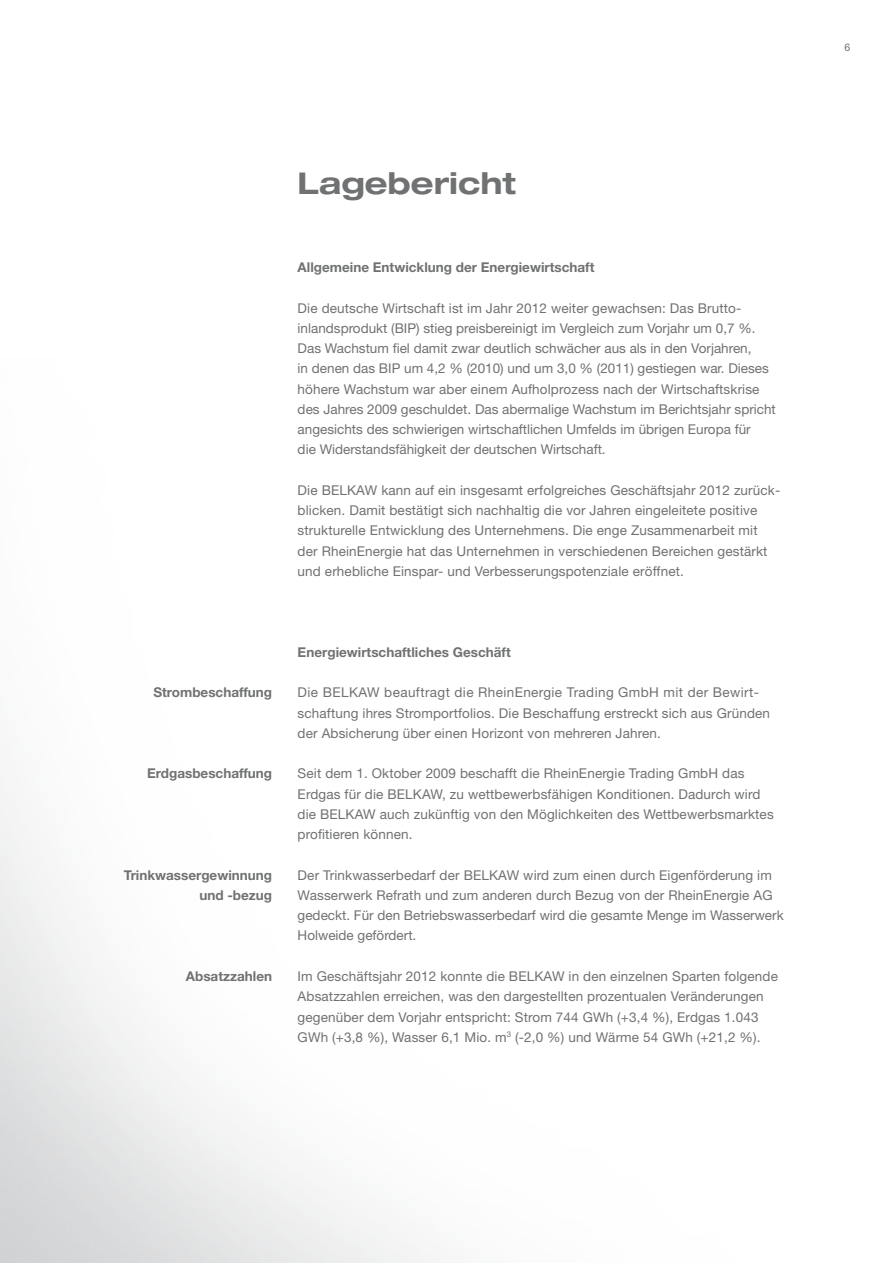
<style>
.page{position:relative;width:893px;height:1263px;background:#fff}
.page>*{position:absolute;margin:0;border:0;box-sizing:border-box;transform-origin:0 0}
.t1{font:700 expanded 30px "Helvetica Neue";color:#707172}
.t2{font:13.5px/20.2px "Helvetica Neue";letter-spacing:.01em;color:#707172}
.t3{font:700 13.5px/20.2px "Helvetica Neue";color:#707172;text-align:right}
.t4{font:10.5px "Helvetica Neue";color:#707172}
</style>
<div class="page">
<h1 class="t1" style="left:298px;top:164px;width:220px">Lagebericht</h1>
<p class="t3" style="left:298px;top:257px;width:298px">Allgemeine Entwicklung der Energiewirtschaft</p>
<p class="t2" style="left:298px;top:298px;width:480px">Die deutsche Wirtschaft ist im Jahr 2012 weiter gewachsen: Das Brutto&shy;inlandsprodukt (BIP) stieg preisbereinigt im Vergleich zum Vorjahr um 0,7 %.<br>Das Wachstum fiel damit zwar deutlich schwächer aus als in den Vorjahren,<br>in denen das BIP um 4,2 % (2010) und um 3,0 % (2011) gestiegen war. Dieses höhere Wachstum war aber einem Aufholprozess nach der Wirtschaftskrise des Jahres 2009 geschuldet. Das abermalige Wachstum im Berichtsjahr spricht angesichts des schwierigen wirtschaftlichen Umfelds im übrigen Europa für<br>die Widerstandsfähigkeit der deutschen Wirtschaft.</p>
<p class="t2" style="left:298px;top:480px;width:484px">Die BELKAW kann auf ein insgesamt erfolgreiches Geschäftsjahr 2012 zurück&shy;blicken. Damit bestätigt sich nachhaltig die vor Jahren eingeleitete positive strukturelle Entwicklung des Unternehmens. Die enge Zusammenarbeit mit der RheinEnergie hat das Unternehmen in verschiedenen Bereichen gestärkt und erhebliche Einspar- und Verbesserungspotenziale eröffnet.</p>
<p class="t3" style="left:153px;top:682px;width:120px">Strombeschaffung</p>
<p class="t3" style="left:147px;top:763px;width:127px">Erdgasbeschaffung</p>
<p class="t3" style="left:124px;top:864px;width:150px">Trinkwassergewinnung und -bezug</p>
<p class="t3" style="left:186px;top:966px;width:88px">Absatzzahlen</p>
<p class="t3" style="left:298px;top:642px;width:215px">Energiewirtschaftliches Geschäft</p>
<p class="t2" style="left:298px;top:682px;width:474px">Die BELKAW beauftragt die RheinEnergie Trading GmbH mit der Bewirt&shy;schaftung ihres Stromportfolios. Die Beschaffung erstreckt sich aus Gründen der Absicherung über einen Horizont von mehreren Jahren.</p>
<p class="t2" style="left:298px;top:763px;width:478px">Seit dem 1. Oktober 2009 beschafft die RheinEnergie Trading GmbH das Erdgas für die BELKAW, zu wettbewerbsfähigen Konditionen. Dadurch wird die BELKAW auch zukünftig von den Möglichkeiten des Wettbewerbsmarktes profitieren können.</p>
<p class="t2" style="left:298px;top:865px;width:488px">Der Trinkwasserbedarf der BELKAW wird zum einen durch Eigenförderung im Wasserwerk Refrath und zum anderen durch Bezug von der RheinEnergie AG gedeckt. Für den Betriebswasserbedarf wird die gesamte Menge im Wasserwerk Holweide gefördert.</p>
<p class="t2" style="left:298px;top:966px;width:482px">Im Geschäftsjahr 2012 konnte die BELKAW in den einzelnen Sparten folgende Absatzzahlen erreichen, was den dargestellten prozentualen Veränderungen gegenüber dem Vorjahr entspricht: Strom 744 GWh (+3,4 %), Erdgas 1.043<br>GWh (+3,8 %), Wasser 6,1 Mio. m<sup>3</sup> (-2,0 %) und Wärme 54 GWh (+21,2 %).</p>
<p class="t4" style="left:845px;top:41px;width:7px">6</p>
</div>
